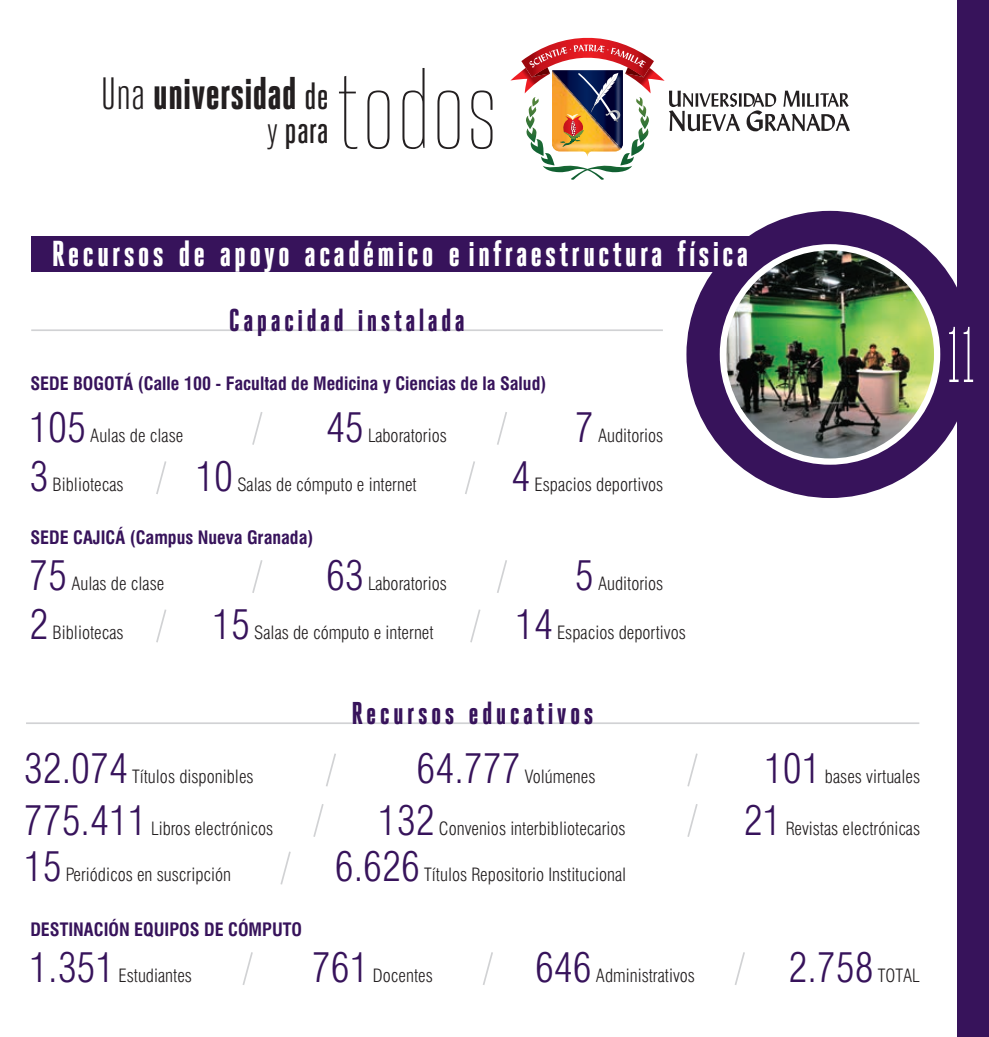
<style>
.page{position:relative;width:989px;height:1037px;background:#fff}
.page>*{position:absolute;margin:0;border:0;box-sizing:border-box;transform-origin:0 0}
.t1{font:100 112.5px "Heroic Condensed";color:#231f20}
.t2{font:300 78.75px "Heroic Condensed";color:#fff;scale:.76 1}
.t3{font:800 45.23px "Heroic Condensed";color:#231f20}
.t4{font:300 condensed 40.5px "Swiss 721 BT";color:#37135b}
.t5{font:500 37.35px "Heroic Condensed";color:#231f20}
.t6{font:800 36px "Heroic Condensed";letter-spacing:.085em;color:#fff}
.t7{font:800 31.5px "Heroic Condensed";letter-spacing:.105em;color:#37135b}
.t8{font:300 condensed 18px "Swiss 721 BT";color:#231f20}
.t9{font:700 condensed 18px "Swiss 721 BT";color:#37135b}
.s1{font-weight:400}
.s2{font-weight:500;font-size:37.35px}
</style>
<div class="page">
<svg style="left:686px;top:211px;width:271px;height:287px;fill:#37135b"></svg>
<img style="left:726px;top:250px;width:208px;height:208px;border-radius:50%">
<div style="left:957px;top:0;width:32px;height:1036px;background:#37135b"></div>
<svg style="left:252px;top:412px;width:11px;height:33px"></svg>
<svg style="left:252px;top:560px;width:11px;height:33px"></svg>
<svg style="left:242px;top:952px;width:11px;height:33px"></svg>
<svg style="left:156px;top:461px;width:10px;height:33px"></svg>
<svg style="left:156px;top:609px;width:11px;height:34px"></svg>
<svg style="left:497px;top:412px;width:10px;height:33px"></svg>
<svg style="left:497px;top:560px;width:10px;height:33px"></svg>
<svg style="left:483px;top:952px;width:10px;height:33px"></svg>
<svg style="left:734px;top:952px;width:11px;height:33px"></svg>
<svg style="left:465px;top:461px;width:10px;height:33px"></svg>
<svg style="left:470px;top:609px;width:11px;height:34px"></svg>
<svg style="left:326px;top:753px;width:10px;height:34px"></svg>
<svg style="left:313px;top:804px;width:11px;height:33px"></svg>
<svg style="left:280px;top:851px;width:11px;height:34px"></svg>
<svg style="left:687px;top:753px;width:11px;height:34px"></svg>
<svg style="left:687px;top:804px;width:11px;height:33px"></svg>
<hr style="left:31px;top:329px;width:632px;height:2px;background:#d1d2d4">
<hr style="left:26px;top:722px;width:893px;height:2px;background:#d1d2d4">
<svg style="left:510px;top:37px;width:340px;height:143px"></svg>
<div style="left:31px;top:236px;width:724px;height:35px;background:#37135b"></div>
<h3 class="t3" style="left:101px;top:75px;width:229px"><span class="s1">Una</span> universidad <span class="s2">de</span></h3>
<h3 class="t5" style="left:267px;top:115px;width:63px"><span class="s1">y</span> para</h3>
<h1 class="t1" style="left:335px;top:63px;width:164px">todos</h1>
<h3 class="t6" style="left:52px;top:239px;width:698px">Recursos de apoyo académico e infraestructura física</h3>
<h3 class="t7" style="left:229px;top:307px;width:237px">Capacidad instalada</h3>
<p class="t9" style="left:30px;top:376px;width:517px">SEDE BOGOTÁ (Calle 100 - Facultad de Medicina y Ciencias de la Salud)</p>
<h3 class="t4" style="left:29px;top:411px;width:58px">105</h3>
<p class="t8" style="left:90px;top:428px;width:95px">Aulas de clase</p>
<h3 class="t4" style="left:326px;top:411px;width:39px">45</h3>
<p class="t8" style="left:368px;top:428px;width:80px">Laboratorios</p>
<h3 class="t4" style="left:575px;top:411px;width:20px">7</h3>
<p class="t8" style="left:598px;top:428px;width:67px">Auditorios</p>
<h3 class="t4" style="left:29px;top:460px;width:20px">3</h3>
<p class="t8" style="left:53px;top:477px;width:72px">Bibliotecas</p>
<h3 class="t4" style="left:195px;top:460px;width:39px">10</h3>
<p class="t8" style="left:237px;top:477px;width:181px">Salas de cómputo e internet</p>
<h3 class="t4" style="left:511px;top:460px;width:20px">4</h3>
<p class="t8" style="left:534px;top:477px;width:130px">Espacios deportivos</p>
<p class="t9" style="left:30px;top:530px;width:284px">SEDE CAJICÁ (Campus Nueva Granada)</p>
<h3 class="t4" style="left:29px;top:559px;width:39px">75</h3>
<p class="t8" style="left:71px;top:576px;width:95px">Aulas de clase</p>
<h3 class="t4" style="left:326px;top:559px;width:39px">63</h3>
<p class="t8" style="left:368px;top:576px;width:80px">Laboratorios</p>
<h3 class="t4" style="left:575px;top:559px;width:20px">5</h3>
<p class="t8" style="left:598px;top:576px;width:67px">Auditorios</p>
<h3 class="t4" style="left:29px;top:608px;width:20px">2</h3>
<p class="t8" style="left:53px;top:625px;width:72px">Bibliotecas</p>
<h3 class="t4" style="left:212px;top:608px;width:39px">15</h3>
<p class="t8" style="left:254px;top:625px;width:181px">Salas de cómputo e internet</p>
<h3 class="t4" style="left:515px;top:608px;width:39px">14</h3>
<p class="t8" style="left:557px;top:625px;width:130px">Espacios deportivos</p>
<h3 class="t7" style="left:351px;top:699px;width:243px">Recursos educativos</h3>
<h3 class="t4" style="left:24px;top:752px;width:106px">32.074</h3>
<p class="t8" style="left:132px;top:769px;width:123px">Títulos disponibles</p>
<h3 class="t4" style="left:24px;top:804px;width:124px">775.411</h3>
<p class="t8" style="left:151px;top:821px;width:124px">Libros electrónicos</p>
<h3 class="t4" style="left:416px;top:752px;width:106px">64.777</h3>
<p class="t8" style="left:525px;top:769px;width:72px">Volúmenes</p>
<h3 class="t4" style="left:378px;top:804px;width:58px">132</h3>
<p class="t8" style="left:439px;top:821px;width:188px">Convenios interbibliotecarios</p>
<h3 class="t4" style="left:764px;top:752px;width:58px">101</h3>
<p class="t8" style="left:825px;top:769px;width:97px">bases virtuales</p>
<h3 class="t4" style="left:743px;top:804px;width:39px">21</h3>
<p class="t8" style="left:785px;top:821px;width:136px">Revistas electrónicas</p>
<h3 class="t4" style="left:24px;top:850px;width:39px">15</h3>
<p class="t8" style="left:66px;top:867px;width:167px">Periódicos en suscripción</p>
<h3 class="t4" style="left:335px;top:850px;width:87px">6.626</h3>
<p class="t8" style="left:424px;top:867px;width:203px">Títulos Repositorio Institucional</p>
<p class="t9" style="left:30px;top:922px;width:273px">DESTINACIÓN EQUIPOS DE CÓMPUTO</p>
<h3 class="t4" style="left:29px;top:951px;width:87px">1.351</h3>
<p class="t8" style="left:119px;top:968px;width:75px">Estudiantes</p>
<h3 class="t4" style="left:312px;top:951px;width:58px">761</h3>
<p class="t8" style="left:373px;top:968px;width:61px">Docentes</p>
<h3 class="t4" style="left:535px;top:951px;width:58px">646</h3>
<p class="t8" style="left:596px;top:968px;width:101px">Administrativos</p>
<h3 class="t4" style="left:788px;top:951px;width:87px">2.758</h3>
<p class="t8" style="left:877px;top:968px;width:44px">TOTAL</p>
<h2 class="t2" style="left:946px;top:323px;width:40px">11</h2>
</div>
